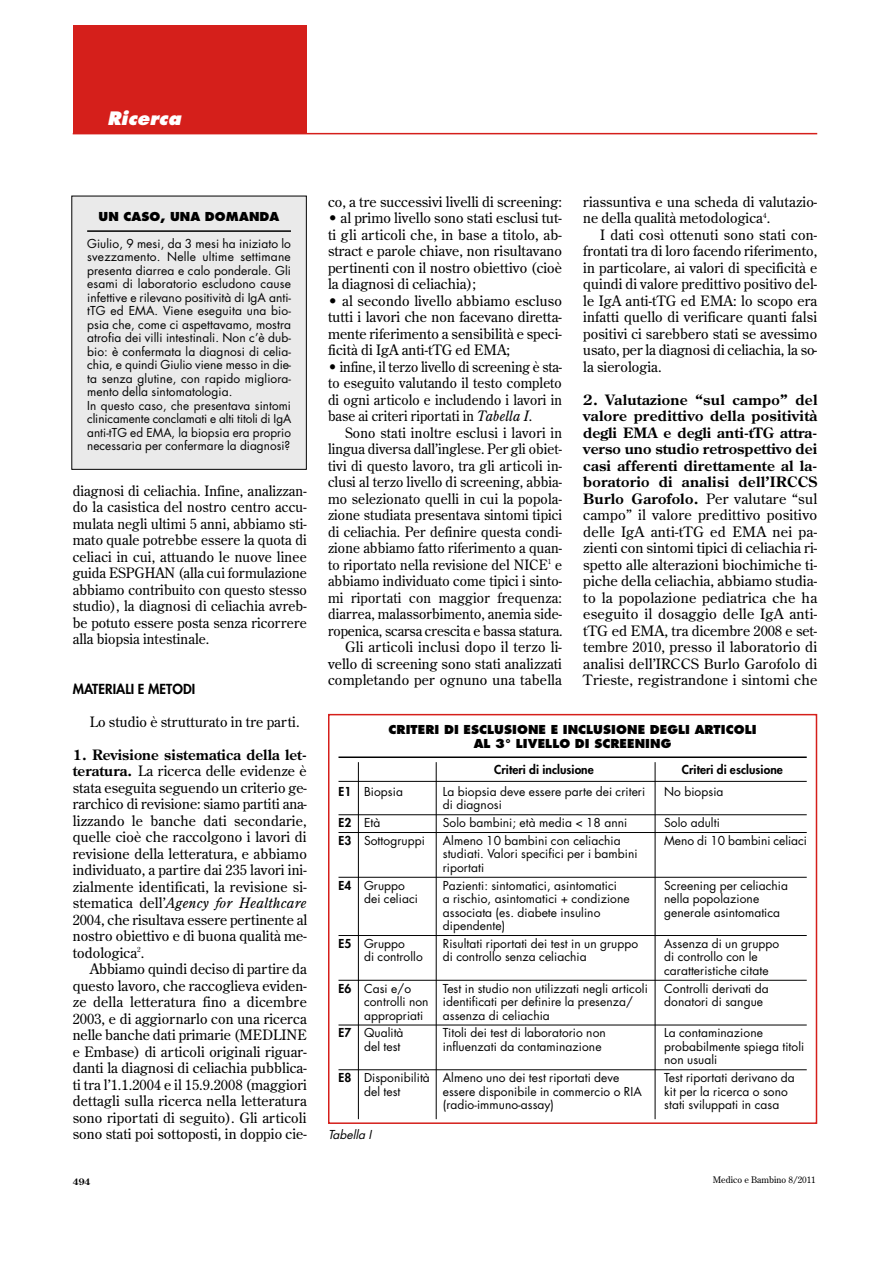
<style>
.page{position:relative;width:893px;height:1263px;background:#fff}
.page>*{position:absolute;margin:0;border:0;box-sizing:border-box;transform-origin:0 0}
.t1{font:italic 800 18px "Futura";color:#fff}
.t2{font:14.25px/16.5px "Century Old Style";letter-spacing:.005em;color:#000;text-align:justify}
.t3{font:14.25px/16.5px "Century Old Style";letter-spacing:.005em;color:#000;text-align:justify;scale:.96 1}
.t4{font:800 13.5px "Futura";letter-spacing:.005em;color:#000}
.t5{font:12px/13.5px "Futura";letter-spacing:.005em;color:#000}
.t6{font:800 12px/13.5px "Futura";letter-spacing:.01em;color:#000;text-align:center}
.t7{font:800 12px "Futura";letter-spacing:.005em;color:#000}
.t8{font:italic 12px "Futura";letter-spacing:.005em;color:#000}
.t9{font:9px "Century Old Style";color:#000}
.t10{font:700 9px "Century Old Style";color:#000}
.s1{font-weight:700}
.s2{font-style:italic}
.s3{font-weight:800}
</style>
<div class="page">
<div style="left:73px;top:25px;width:234px;height:109px;background:#d51f1b"></div>
<hr style="left:73px;top:133px;width:744px;height:1px;background:#d51f1b">
<hr style="left:338px;top:757px;width:468px;height:1px;background:#000">
<div style="left:328px;top:714px;width:489px;height:410px;border:2px solid #d51f1b"></div>
<svg style="left:338px;top:762px;width:469px;height:358px"></svg>
<div style="left:72px;top:196px;width:234px;height:273px;background:#eaeaea"></div>
<hr style="left:87px;top:230px;width:204px;height:2px;background:#000">
<div style="left:71px;top:196px;width:236px;height:274px;border:1px solid #000"></div>
<p class="t1" style="left:107px;top:111px;width:75px">Ricerca</p>
<p class="t6" style="left:98px;top:211px;width:182px">UN CASO, UNA DOMANDA</p>
<p class="t5" style="left:87px;top:237px;width:206px">Giulio, 9 mesi, da 3 mesi ha iniziato lo svezzamento. Nelle ultime settimane presenta diarrea e calo ponderale. Gli esami di laboratorio escludono cause infettive e rilevano positività di IgA anti&shy;tTG ed EMA. Viene eseguita una bio&shy;psia che, come ci aspettavamo, mostra atrofia dei villi intestinali. Non c’è dub&shy;bio: è confermata la diagnosi di celia&shy;chia, e quindi Giulio viene messo in die&shy;ta senza glutine, con rapido migliora&shy;mento della sintomatologia.<br>In questo caso, che presentava sintomi clinicamente conclamati e alti titoli di IgA anti-tTG ed EMA, la biopsia era proprio necessaria per confermare la diagnosi?</p>
<p class="t2" style="left:73px;top:483px;width:236px">diagnosi di celiachia. Infine, analizzan&shy;do la casistica del nostro centro accu&shy;mulata negli ultimi 5 anni, abbiamo sti&shy;mato quale potrebbe essere la quota di celiaci in cui, attuando le nuove linee guida ESPGHAN (alla cui formulazione abbiamo contribuito con questo stesso studio), la diagnosi di celiachia avreb&shy;be potuto essere posta senza ricorrere alla biopsia intestinale.</p>
<p class="t4" style="left:73px;top:682px;width:124px">MATERIALI E METODI</p>
<p class="t2" style="left:90px;top:714px;width:211px">Lo studio è strutturato in tre parti.</p>
<p class="t2" style="left:73px;top:747px;width:236px"><span class="s1">1. Revisione sistematica della let&shy;teratura.</span> La ricerca delle evidenze è stata eseguita seguendo un criterio ge&shy;rarchico di revisione: siamo partiti ana&shy;lizzando le banche dati secondarie, quelle cioè che raccolgono i lavori di revisione della letteratura, e abbiamo individuato, a partire dai 235 lavori ini&shy;zialmente identificati, la revisione si&shy;stematica dell’<span class="s2">Agency for Healthcare </span>2004, che risultava essere pertinente al nostro obiettivo e di buona qualità me&shy;todologica<sup>2</sup>.</p>
<p class="t2" style="left:73px;top:962px;width:235px;text-indent:17px">Abbiamo quindi deciso di partire da questo lavoro, che raccoglieva eviden&shy;ze della letteratura fino a dicembre 2003, e di aggiornarlo con una ricerca nelle banche dati primarie (MEDLINE e Embase) di articoli originali riguar&shy;danti la diagnosi di celiachia pubblica&shy;ti tra l’1.1.2004 e il 15.9.2008 (maggiori dettagli sulla ricerca nella letteratura sono riportati di seguito). Gli articoli sono stati poi sottoposti, in doppio cie-</p>
<p class="t2" style="left:328px;top:194px;width:235px">co, a tre successivi livelli di screening:</p>
<p class="t2" style="left:328px;top:211px;width:235px">• al primo livello sono stati esclusi tut&shy;ti gli articoli che, in base a titolo, ab&shy;stract e parole chiave, non risultavano pertinenti con il nostro obiettivo (cioè la diagnosi di celiachia);</p>
<p class="t2" style="left:328px;top:293px;width:235px">• al secondo livello abbiamo escluso tutti i lavori che non facevano diretta&shy;mente riferimento a sensibilità e speci&shy;ficità di IgA anti-tTG ed EMA;</p>
<p class="t3" style="left:328px;top:359px;width:245px">• infine, il terzo livello di screening è sta&shy;to eseguito valutando il testo completo di ogni articolo e includendo i lavori in base ai criteri riportati in <span class="s2">Tabella I</span>.</p>
<p class="t2" style="left:328px;top:425px;width:236px;text-align:right">Sono stati inoltre esclusi i lavori in lingua diversa dall’inglese. Per gli obiet&shy;tivi di questo lavoro, tra gli articoli in&shy;clusi al terzo livello di screening, abbia&shy;mo selezionato quelli in cui la popola&shy;zione studiata presentava sintomi tipici di celiachia. Per definire questa condi&shy;zione abbiamo fatto riferimento a quan&shy;to riportato nella revisione del NICE<sup>1</sup> e abbiamo individuato come tipici i sinto&shy;mi riportati con maggior frequenza: diarrea, malassorbimento, anemia side&shy;ropenica, scarsa crescita e bassa statura.<br>Gli articoli inclusi dopo il terzo li&shy;vello di screening sono stati analizzati completando per ognuno una tabella</p>
<p class="t2" style="left:583px;top:194px;width:235px">riassuntiva e una scheda di valutazio&shy;ne della qualità metodologica<sup>4</sup>.</p>
<p class="t2" style="left:583px;top:227px;width:235px;text-indent:17px">I dati così ottenuti sono stati con&shy;frontati tra di loro facendo riferimento, in particolare, ai valori di specificità e quindi di valore predittivo positivo del&shy;le IgA anti-tTG ed EMA: lo scopo era infatti quello di verificare quanti falsi positivi ci sarebbero stati se avessimo usato, per la diagnosi di celiachia, la so&shy;la sierologia.</p>
<p class="t2" style="left:583px;top:392px;width:236px"><span class="s1">2. Valutazione “sul campo” del valore predittivo della positività degli EMA e degli anti-tTG attra&shy;verso uno studio retrospettivo dei casi afferenti direttamente al la&shy;boratorio di analisi dell’IRCCS Burlo Garofolo.</span> Per valutare “sul campo” il valore predittivo positivo delle IgA anti-tTG ed EMA nei pa&shy;zienti con sintomi tipici di celiachia ri&shy;spetto alle alterazioni biochimiche ti&shy;piche della celiachia, abbiamo studia&shy;to la popolazione pediatrica che ha eseguito il dosaggio delle IgA anti&shy;tTG ed EMA, tra dicembre 2008 e set&shy;tembre 2010, presso il laboratorio di analisi dell’IRCCS Burlo Garofolo di Trieste, registrandone i sintomi che</p>
<p class="t6" style="left:388px;top:724px;width:369px">CRITERI DI ESCLUSIONE E INCLUSIONE DEGLI ARTICOLI<br>AL 3° LIVELLO DI SCREENING</p>
<p class="t7" style="left:494px;top:764px;width:101px">Criteri di inclusione</p>
<p class="t7" style="left:681px;top:764px;width:103px">Criteri di esclusione</p>
<p class="t5" style="left:338px;top:786px;width:66px"><span class="s3">E1</span> Biopsia</p>
<p class="t5" style="left:443px;top:786px;width:204px">La biopsia deve essere parte dei criteri</p>
<p class="t5" style="left:664px;top:786px;width:61px">No biopsia</p>
<p class="t5" style="left:443px;top:799px;width:61px">di diagnosi</p>
<p class="t5" style="left:338px;top:817px;width:43px"><span class="s3">E2</span> Età</p>
<p class="t5" style="left:443px;top:817px;width:186px">Solo bambini; età media &lt; 18 anni</p>
<p class="t5" style="left:664px;top:817px;width:57px">Solo adulti</p>
<p class="t5" style="left:338px;top:835px;width:88px"><span class="s3">E3</span> Sottogruppi</p>
<p class="t5" style="left:443px;top:835px;width:179px">Almeno 10 bambini con celiachia</p>
<p class="t5" style="left:664px;top:835px;width:144px">Meno di 10 bambini celiaci</p>
<p class="t5" style="left:443px;top:848px;width:196px">studiati. Valori specifici per i bambini riportati</p>
<p class="t5" style="left:338px;top:880px;width:68px"><span class="s3">E4</span> Gruppo</p>
<p class="t5" style="left:443px;top:880px;width:176px">Pazienti: sintomatici, asintomatici</p>
<p class="t5" style="left:664px;top:880px;width:125px">Screening per celiachia</p>
<p class="t5" style="left:364px;top:893px;width:55px">dei celiaci</p>
<p class="t5" style="left:443px;top:893px;width:188px">a rischio, asintomatici + condizione</p>
<p class="t5" style="left:664px;top:893px;width:97px">nella popolazione</p>
<p class="t5" style="left:443px;top:907px;width:159px">associata (es. diabete insulino</p>
<p class="t5" style="left:664px;top:907px;width:117px">generale asintomatica</p>
<p class="t5" style="left:443px;top:920px;width:64px">dipendente)</p>
<p class="t5" style="left:338px;top:938px;width:68px"><span class="s3">E5</span> Gruppo</p>
<p class="t5" style="left:443px;top:938px;width:197px">Risultati riportati dei test in un gruppo</p>
<p class="t5" style="left:664px;top:938px;width:117px">Assenza di un gruppo</p>
<p class="t5" style="left:364px;top:951px;width:60px">di controllo</p>
<p class="t5" style="left:443px;top:951px;width:145px">di controllo senza celiachia</p>
<p class="t5" style="left:664px;top:951px;width:106px">di controllo con le caratteristiche citate</p>
<p class="t5" style="left:338px;top:983px;width:74px"><span class="s3">E6</span> Casi e/o</p>
<p class="t5" style="left:443px;top:983px;width:206px">Test in studio non utilizzati negli articoli</p>
<p class="t5" style="left:664px;top:983px;width:106px">Controlli derivati da</p>
<p class="t5" style="left:364px;top:996px;width:270px">controlli non identificati per definire la presenza/</p>
<p class="t5" style="left:664px;top:996px;width:100px">donatori di sangue</p>
<p class="t5" style="left:364px;top:1010px;width:61px">appropriati</p>
<p class="t5" style="left:443px;top:1010px;width:109px">assenza di celiachia</p>
<p class="t5" style="left:338px;top:1027px;width:67px"><span class="s3">E7</span> Qualità</p>
<p class="t5" style="left:443px;top:1027px;width:164px">Titoli dei test di laboratorio non</p>
<p class="t5" style="left:664px;top:1027px;width:100px">La contaminazione</p>
<p class="t5" style="left:364px;top:1041px;width:38px">del test</p>
<p class="t5" style="left:443px;top:1041px;width:160px">influenzati da contaminazione</p>
<p class="t5" style="left:664px;top:1041px;width:142px">probabilmente spiega titoli non usuali</p>
<p class="t5" style="left:338px;top:1072px;width:282px"><span class="s3">E8</span> Disponibilità Almeno uno dei test riportati deve</p>
<p class="t5" style="left:664px;top:1072px;width:132px">Test riportati derivano da</p>
<p class="t5" style="left:364px;top:1086px;width:38px">del test</p>
<p class="t5" style="left:443px;top:1086px;width:200px">essere disponibile in commercio o RIA</p>
<p class="t5" style="left:664px;top:1086px;width:125px">kit per la ricerca o sono</p>
<p class="t5" style="left:443px;top:1099px;width:113px">(radio-immuno-assay)</p>
<p class="t5" style="left:664px;top:1099px;width:117px">stati sviluppati in casa</p>
<p class="t8" style="left:328px;top:1130px;width:45px">Tabella I</p>
<p class="t10" style="left:73px;top:1178px;width:19px">494</p>
<p class="t9" style="left:712px;top:1176px;width:104px">Medico e Bambino 8/2011</p>
</div>
